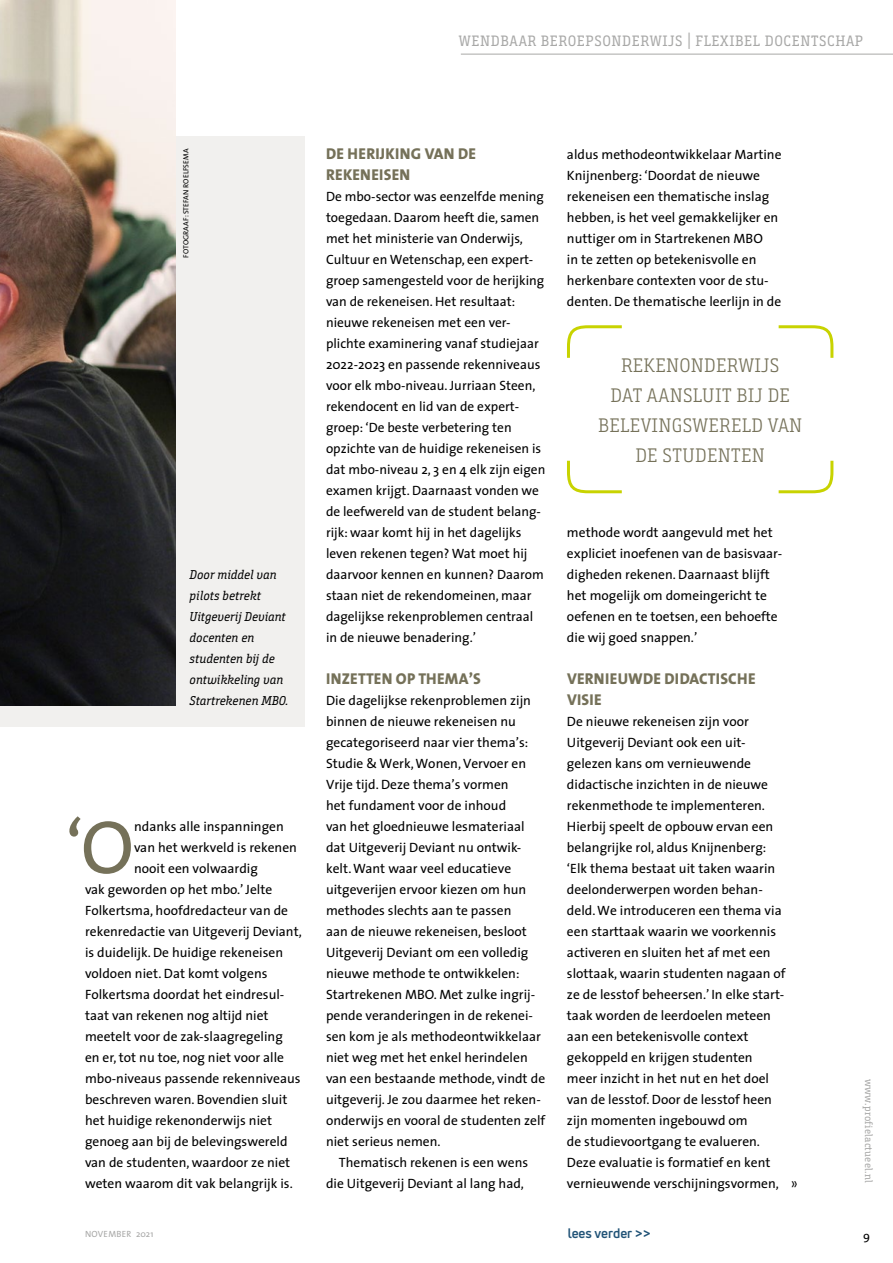
<style>
.page{position:relative;width:893px;height:1263px;background:#fff}
.page>*{position:absolute;margin:0;border:0;box-sizing:border-box;transform-origin:0 0}
.INITIAAL____LET_OP_M{font:75.75px "The Sans";color:#757159}
.streamer{font:300 19.5px/30px "Bunday Slab";letter-spacing:.02em;color:#757159;text-align:center}
.tussenkopjes{font:800 15.75px/21px "The Sans";letter-spacing:.015em;color:#757159}
.t1{font:15px "Bunday Slab";letter-spacing:.045em;color:#a8a8a7}
.t2{font:15px "Bunday Slab";color:#000}
.body_geen_inspringin{font:13.5px/21px "The Sans";color:#000}
.INITIAAL____LET_OP_M-2{font:13.5px "The Sans";color:#000}
.bodytekst{font:13.5px/21px "The Sans";color:#000}
.t3{font:700 13.5px "Uni Neue";color:#215377}
.fotobijschrift{font:italic 12.75px/21px "Bunday Slab";color:#000}
.t4{font:12px "The Sans";color:#000}
.t5{font:10.5px "Bunday Slab";letter-spacing:.02em;color:#a8a8a7}
.t6{font:9px "The Sans";letter-spacing:.035em;color:#a8a8a7}
.fotocredit{font:7.5px "The Sans";letter-spacing:.015em;color:#000}
</style>
<div class="page">
<div style="left:0;top:136px;width:305px;height:590px;background:#f1f0ee"></div>
<hr style="left:461px;top:54px;width:432px;height:1px;background:#a8a8a7">
<img style="left:0;top:0;width:175px;height:705px">
<svg style="left:778px;top:325px;width:56px;height:33px"></svg>
<svg style="left:567px;top:460px;width:55px;height:34px"></svg>
<svg style="left:567px;top:325px;width:55px;height:33px"></svg>
<svg style="left:778px;top:460px;width:56px;height:34px"></svg>
<p class="t1" style="left:459px;top:32px;width:406px">WENDBAAR BEROEPSONDERWIJS | FLEXIBEL DOCENTSCHAP</p>
<p class="fotocredit" style="left:180px;top:258px;width:111px;rotate:-90deg">FOTOGRAAF: STEFAN ROELFSEMA</p>
<p class="fotobijschrift" style="left:190px;top:564px;width:101px">Door middel van pilots betrekt<br>Uitgeverij Deviant docenten en studenten bij de ontwikkeling van<br>Startrekenen MBO.</p>
<p class="INITIAAL____LET_OP_M" style="left:65px;top:784px;width:70px">‘O</p>
<p class="INITIAAL____LET_OP_M-2" style="left:134px;top:815px;width:151px">ndanks alle inspanningen</p>
<p class="INITIAAL____LET_OP_M-2" style="left:134px;top:836px;width:164px">van het werkveld is rekenen</p>
<p class="INITIAAL____LET_OP_M-2" style="left:134px;top:857px;width:125px">nooit een volwaardig</p>
<p class="INITIAAL____LET_OP_M-2" style="left:85px;top:878px;width:189px">vak geworden op het mbo.’ Jelte</p>
<p class="INITIAAL____LET_OP_M-2" style="left:85px;top:899px;width:205px">Folkertsma, hoofdredacteur van de</p>
<p class="INITIAAL____LET_OP_M-2" style="left:85px;top:920px;width:218px">rekenredactie van Uitgeverij Deviant,</p>
<p class="INITIAAL____LET_OP_M-2" style="left:85px;top:941px;width:200px">is duidelijk. De huidige rekeneisen</p>
<p class="INITIAAL____LET_OP_M-2" style="left:85px;top:962px;width:184px">voldoen niet. Dat komt volgens</p>
<p class="INITIAAL____LET_OP_M-2" style="left:85px;top:983px;width:201px">Folkertsma doordat het eindresul-</p>
<p class="INITIAAL____LET_OP_M-2" style="left:85px;top:1004px;width:185px">taat van rekenen nog altijd niet</p>
<p class="INITIAAL____LET_OP_M-2" style="left:85px;top:1025px;width:199px">meetelt voor de zak-slaagregeling</p>
<p class="INITIAAL____LET_OP_M-2" style="left:85px;top:1046px;width:201px">en er, tot nu toe, nog niet voor alle</p>
<p class="INITIAAL____LET_OP_M-2" style="left:85px;top:1067px;width:217px">mbo-niveaus passende rekenniveaus</p>
<p class="INITIAAL____LET_OP_M-2" style="left:85px;top:1088px;width:204px">beschreven waren. Bovendien sluit</p>
<p class="INITIAAL____LET_OP_M-2" style="left:85px;top:1109px;width:188px">het huidige rekenonderwijs niet</p>
<p class="INITIAAL____LET_OP_M-2" style="left:85px;top:1130px;width:204px">genoeg aan bij de belevingswereld</p>
<p class="INITIAAL____LET_OP_M-2" style="left:85px;top:1151px;width:207px">van de studenten, waardoor ze niet</p>
<p class="INITIAAL____LET_OP_M-2" style="left:85px;top:1172px;width:209px">weten waarom dit vak belangrijk is.</p>
<p class="tussenkopjes" style="left:326px;top:143px;width:151px">DE HERIJKING VAN DE<br>REKENEISEN</p>
<p class="body_geen_inspringin" style="left:326px;top:186px;width:221px">De mbo-sector was eenzelfde mening toegedaan. Daarom heeft die, samen met het ministerie van Onderwijs, Cultuur en Wetenschap, een expert&shy;groep samengesteld voor de herijking van de rekeneisen. Het resultaat: nieuwe rekeneisen met een ver&shy;plichte examinering vanaf studiejaar 2022-2023 en passende rekenniveaus voor elk mbo-niveau. Jurriaan Steen, rekendocent en lid van de expert&shy;groep: ‘De beste verbetering ten opzichte van de huidige rekeneisen is dat mbo-niveau 2, 3 en 4 elk zijn eigen examen krijgt. Daarnaast vonden we de leefwereld van de student belang&shy;rijk: waar komt hij in het dagelijks leven rekenen tegen? Wat moet hij daarvoor kennen en kunnen? Daarom staan niet de rekendomeinen, maar dagelijkse rekenproblemen centraal in de nieuwe benadering.’</p>
<p class="tussenkopjes" style="left:326px;top:668px;width:156px">INZETTEN OP THEMA’S</p>
<p class="body_geen_inspringin" style="left:326px;top:690px;width:221px">Die dagelijkse rekenproblemen zijn binnen de nieuwe rekeneisen nu gecategoriseerd naar vier thema’s:<br>Studie &amp; Werk, Wonen, Vervoer en Vrije tijd. Deze thema’s vormen<br>het fundament voor de inhoud<br>van het gloednieuwe lesmateriaal dat Uitgeverij Deviant nu ontwik&shy;kelt. Want waar veel educatieve uitgeverijen ervoor kiezen om hun methodes slechts aan te passen<br>aan de nieuwe rekeneisen, besloot Uitgeverij Deviant om een volledig nieuwe methode te ontwikkelen:<br>Startrekenen MBO. Met zulke ingrij&shy;pende veranderingen in de rekenei&shy;sen kom je als methodeontwikkelaar niet weg met het enkel herindelen van een bestaande methode, vindt de uitgeverij. Je zou daarmee het reken&shy;onderwijs en vooral de studenten zelf niet serieus nemen.</p>
<p class="bodytekst" style="left:326px;top:1152px;width:204px;text-indent:13px">Thematisch rekenen is een wens die Uitgeverij Deviant al lang had,</p>
<p class="bodytekst" style="left:567px;top:144px;width:216px">aldus methodeontwikkelaar Martine Knijnenberg: ‘Doordat de nieuwe rekeneisen een thematische inslag hebben, is het veel gemakkelijker en nuttiger om in Startrekenen MBO<br>in te zetten op betekenisvolle en herkenbare contexten voor de stu&shy;denten. De thematische leerlijn in de</p>
<p class="streamer" style="left:598px;top:350px;width:205px">REKENONDERWIJS<br>DAT AANSLUIT BIJ DE<br>BELEVINGSWERELD VAN<br>DE STUDENTEN</p>
<p class="bodytekst" style="left:567px;top:522px;width:217px">methode wordt aangevuld met het expliciet inoefenen van de basisvaar&shy;digheden rekenen. Daarnaast blijft het mogelijk om domeingericht te oefenen en te toetsen, een behoefte die wij goed snappen.’</p>
<p class="tussenkopjes" style="left:567px;top:668px;width:190px">VERNIEUWDE DIDACTISCHE<br>VISIE</p>
<p class="body_geen_inspringin" style="left:567px;top:711px;width:220px">De nieuwe rekeneisen zijn voor Uitgeverij Deviant ook een uit&shy;gelezen kans om vernieuwende didactische inzichten in de nieuwe rekenmethode te implementeren.<br>Hierbij speelt de opbouw ervan een belangrijke rol, aldus Knijnenberg: ‘Elk thema bestaat uit taken waarin deelonderwerpen worden behan&shy;deld. We introduceren een thema via een starttaak waarin we voorkennis activeren en sluiten het af met een slottaak, waarin studenten nagaan of ze de lesstof beheersen.’ In elke start&shy;taak worden de leerdoelen meteen aan een betekenisvolle context gekoppeld en krijgen studenten meer inzicht in het nut en het doel van de lesstof. Door de lesstof heen zijn momenten ingebouwd om<br>de studievoortgang te evalueren.<br>Deze evaluatie is formatief en kent vernieuwende verschijningsvormen,</p>
<p class="t2" style="left:791px;top:1174px;width:9px">»</p>
<p class="t5" style="left:875px;top:1079px;width:105px;rotate:90deg">www.profielactueel.nl</p>
<p class="t3" style="left:568px;top:1224px;width:85px">lees verder &gt;&gt;</p>
<p class="t6" style="left:85px;top:1227px;width:70px">NOVEMBER 2021</p>
<p class="t4" style="left:863px;top:1225px;width:8px">9</p>
</div>
